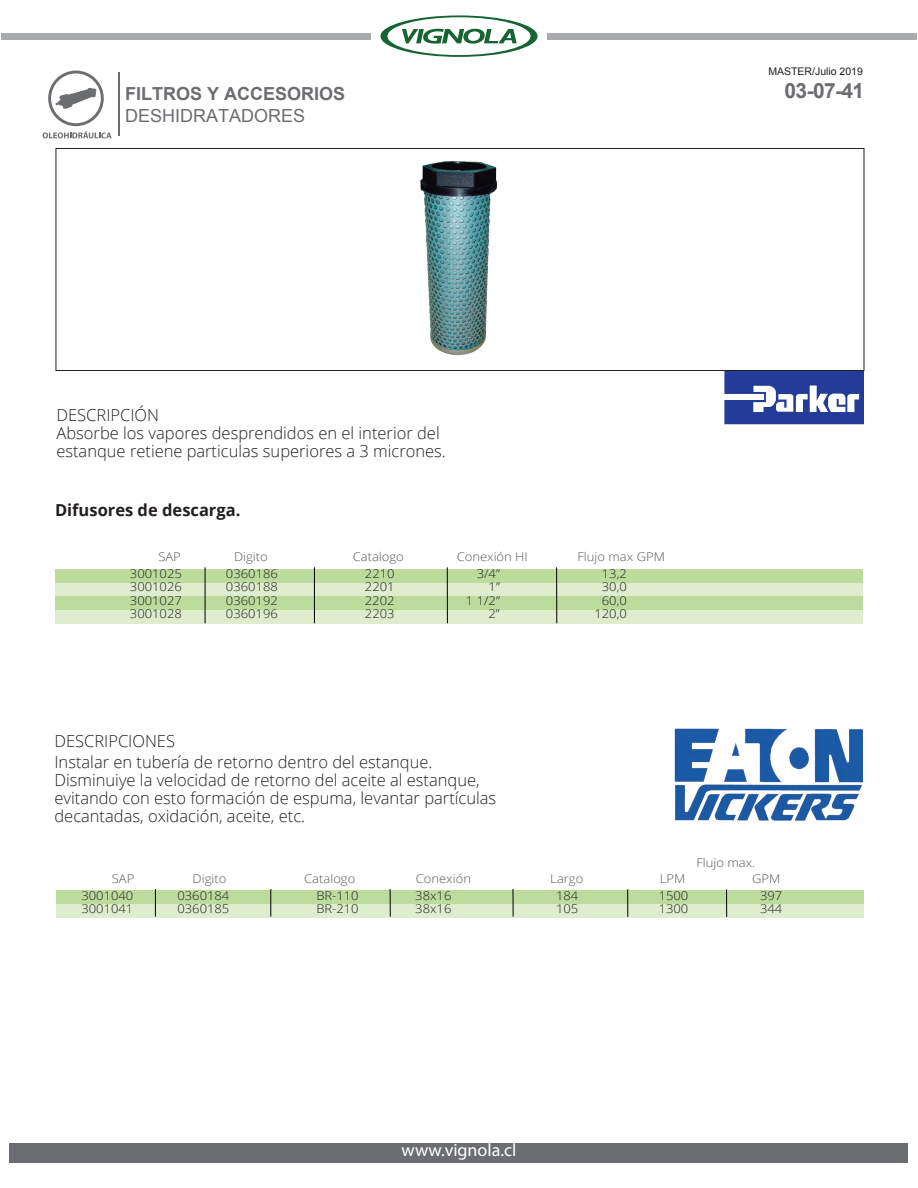
<style>
.page{position:relative;width:918px;height:1188px;background:#fff}
.page>*{position:absolute;margin:0;border:0;box-sizing:border-box;transform-origin:0 0}
.t1{font:700 21px "Arial";color:#6c6d70}
.t2{font:700 18px "Arial";color:#6c6d70}
.t3{font:18px "Arial";color:#6c6d70}
.t4{font:18px "Myriad Pro";color:#fff}
.t5{font:300 16.5px/18px "Open Sans";color:#231f20}
.t6{font:700 16.5px "Open Sans";color:#231f20}
.t7{font:300 12px "Open Sans";color:#231f20;scale:1.08 1}
.t8{font:300 12px "Open Sans";color:#57585a;scale:1.08 1}
.t9{font:10.5px "Arial";color:#231f20}
</style>
<div class="page">
<img style="left:420px;top:161px;width:77px;height:195px">
<img style="left:674px;top:728px;width:189px;height:93px">
<div style="left:10px;top:1143px;width:898px;height:20px;background:#6c6d70"></div>
<svg style="left:724px;top:371px;width:140px;height:53px"></svg>
<div style="left:56px;top:148px;width:808px;height:223px;border:1px solid #231f20"></div>
<div style="left:55px;top:569px;width:807px;height:13px;background:#bcdc9e"></div>
<div style="left:55px;top:582px;width:807px;height:14px;background:#ddedce"></div>
<div style="left:55px;top:596px;width:807px;height:14px;background:#bcdc9e"></div>
<div style="left:55px;top:610px;width:807px;height:13px;background:#ddedce"></div>
<hr style="left:205px;top:567px;width:1px;height:56px;background:#000">
<hr style="left:314px;top:567px;width:1px;height:56px;background:#000">
<hr style="left:447px;top:567px;width:1px;height:56px;background:#000">
<hr style="left:556px;top:567px;width:1px;height:56px;background:#000">
<div style="left:56px;top:890px;width:808px;height:14px;background:#bcdc9e"></div>
<div style="left:56px;top:904px;width:808px;height:14px;background:#ddedce"></div>
<svg style="left:155px;top:889px;width:1px;height:28px"></svg>
<svg style="left:271px;top:889px;width:1px;height:28px"></svg>
<svg style="left:390px;top:889px;width:1px;height:28px"></svg>
<svg style="left:513px;top:889px;width:1px;height:28px"></svg>
<svg style="left:627px;top:889px;width:1px;height:28px"></svg>
<svg style="left:726px;top:889px;width:1px;height:28px"></svg>
<hr style="left:119px;top:73px;width:1px;height:63px;background:#6c6d70">
<svg style="left:43px;top:71px;width:69px;height:67px"></svg>
<svg style="left:380px;top:15px;width:158px;height:42px"></svg>
<div style="left:2px;top:33px;width:369px;height:6px;background:#a8aaad"></div>
<div style="left:547px;top:33px;width:369px;height:6px;background:#a8aaad"></div>
<p class="t9" style="left:768px;top:65px;width:96px">MASTER/Julio 2019</p>
<p class="t2" style="left:125px;top:82px;width:222px">FILTROS Y ACCESORIOS</p>
<p class="t1" style="left:785px;top:77px;width:81px">03-07-41</p>
<p class="t3" style="left:125px;top:104px;width:182px">DESHIDRATADORES</p>
<p class="t5" style="left:57px;top:406px;width:391px">DESCRIPCIÓN<br>Absorbe los vapores desprendidos en el interior del estanque retiene particulas superiores a 3 micrones.</p>
<p class="t6" style="left:55px;top:499px;width:187px">Difusores de descarga.</p>
<p class="t8" style="left:158px;top:549px;width:22px">SAP</p>
<p class="t8" style="left:234px;top:549px;width:33px">Digito</p>
<p class="t8" style="left:353px;top:549px;width:49px">Catalogo</p>
<p class="t8" style="left:457px;top:549px;width:67px">Conexión HI</p>
<p class="t8" style="left:577px;top:549px;width:83px">Flujo max GPM</p>
<p class="t7" style="left:130px;top:565px;width:50px">3001025</p>
<p class="t7" style="left:226px;top:565px;width:50px">0360186</p>
<p class="t7" style="left:365px;top:565px;width:29px">2210</p>
<p class="t7" style="left:477px;top:565px;width:23px">3/4”</p>
<p class="t7" style="left:602px;top:565px;width:25px">13,2</p>
<p class="t7" style="left:130px;top:579px;width:50px">3001026</p>
<p class="t7" style="left:226px;top:579px;width:50px">0360188</p>
<p class="t7" style="left:365px;top:579px;width:29px">2201</p>
<p class="t7" style="left:489px;top:579px;width:12px">1”</p>
<p class="t7" style="left:602px;top:579px;width:25px">30,0</p>
<p class="t7" style="left:130px;top:592px;width:50px">3001027</p>
<p class="t7" style="left:226px;top:592px;width:50px">0360192</p>
<p class="t7" style="left:365px;top:592px;width:29px">2202</p>
<p class="t7" style="left:466px;top:592px;width:33px">1 1/2”</p>
<p class="t7" style="left:602px;top:592px;width:25px">60,0</p>
<p class="t7" style="left:130px;top:606px;width:50px">3001028</p>
<p class="t7" style="left:226px;top:606px;width:50px">0360196</p>
<p class="t7" style="left:365px;top:606px;width:29px">2203</p>
<p class="t7" style="left:489px;top:606px;width:12px">2”</p>
<p class="t7" style="left:594px;top:606px;width:32px">120,0</p>
<p class="t5" style="left:54px;top:730px;width:380px;line-height:21px">DESCRIPCIONES<br>Instalar en tubería de retorno dentro del estanque.</p>
<p class="t5" style="left:54px;top:771px;width:443px">Disminuiye la velocidad de retorno del aceite al estanque, evitando con esto formación de espuma, levantar partículas decantadas, oxidación, aceite, etc.</p>
<p class="t8" style="left:696px;top:854px;width:56px">Flujo max.</p>
<p class="t8" style="left:112px;top:870px;width:22px">SAP</p>
<p class="t8" style="left:193px;top:870px;width:33px">Digito</p>
<p class="t8" style="left:304px;top:870px;width:49px">Catalogo</p>
<p class="t8" style="left:416px;top:870px;width:53px">Conexión</p>
<p class="t8" style="left:550px;top:870px;width:32px">Largo</p>
<p class="t8" style="left:660px;top:870px;width:25px">LPM</p>
<p class="t8" style="left:752px;top:870px;width:28px">GPM</p>
<p class="t7" style="left:81px;top:887px;width:50px">3001040</p>
<p class="t7" style="left:177px;top:887px;width:50px">0360184</p>
<p class="t7" style="left:316px;top:887px;width:41px">BR-110</p>
<p class="t7" style="left:415px;top:887px;width:35px">38x16</p>
<p class="t7" style="left:556px;top:887px;width:22px">184</p>
<p class="t7" style="left:659px;top:887px;width:29px">1500</p>
<p class="t7" style="left:760px;top:887px;width:22px">397</p>
<p class="t7" style="left:81px;top:900px;width:50px">3001041</p>
<p class="t7" style="left:177px;top:900px;width:50px">0360185</p>
<p class="t7" style="left:316px;top:900px;width:41px">BR-210</p>
<p class="t7" style="left:415px;top:900px;width:35px">38x16</p>
<p class="t7" style="left:556px;top:900px;width:22px">105</p>
<p class="t7" style="left:659px;top:900px;width:29px">1300</p>
<p class="t7" style="left:760px;top:900px;width:22px">344</p>
<p class="t4" style="left:402px;top:1139px;width:116px">www.vignola.cl</p>
</div>
